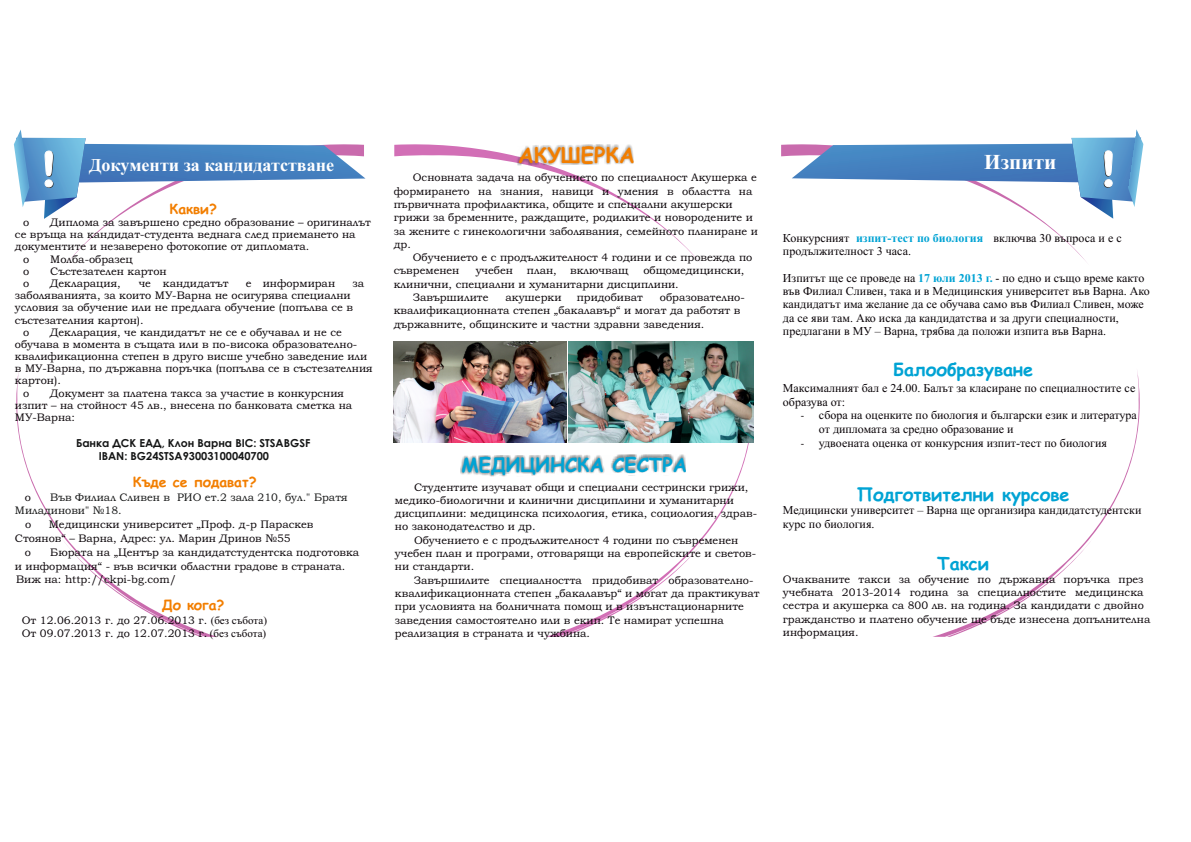
<style>
.page{position:relative;width:1191px;height:842px;background:#fff}
.page>*{position:absolute;margin:0;border:0;box-sizing:border-box;transform-origin:0 0}
.t1{font:700 21.4px "Comic Sans MS";color:#f27e00}
.t2{font:700 21.3px "Times New Roman";color:#fff}
.t3{font:700 19.5px "Comic Sans MS";color:#00a3d4}
.t4{font:700 18px "Comic Sans MS";color:#00a3d4}
.t5{font:700 18px "Times New Roman";color:#fff}
.t6{font:700 14px "Comic Sans MS";color:#f27e00}
.t7{font:12px/13.3px "Times New Roman";color:#090307}
.t8{font:700 12px "Times New Roman";color:#00a3d4}
.t9{font:11px/13.3px "Bookman Old Style";color:#090307}
.t10{font:700 11px/13.3px "Century Gothic";color:#151616}
.t11{font:11px/13.8px "Bookman Old Style";color:#151616}
.s1{font-family:"Times New Roman"}
.s2{font-weight:700;color:#00a3d4}
.s3{font-family:"Calibri";font-size:11px}
</style>
<div class="page">
<svg style="left:394px;top:144px;width:359px;height:493px"></svg>
<img style="left:393px;top:342px;width:173px;height:100px">
<img style="left:568px;top:342px;width:185px;height:100px">
<svg style="left:460px;top:454px;width:226px;height:23px"></svg>
<svg style="left:517px;top:144px;width:116px;height:22px"></svg>
<svg style="left:16px;top:143px;width:201px;height:494px"></svg>
<img style="left:86px;top:144px;width:279px;height:39px">
<img style="left:44px;top:202px;width:33px;height:17px">
<img style="left:29px;top:138px;width:57px;height:64px">
<img style="left:14px;top:130px;width:15px;height:77px">
<svg style="left:44px;top:150px;width:10px;height:38px"></svg>
<svg style="left:781px;top:144px;width:358px;height:493px"></svg>
<img style="left:791px;top:143px;width:280px;height:39px">
<img style="left:1080px;top:202px;width:33px;height:17px">
<img style="left:1071px;top:137px;width:56px;height:65px">
<img style="left:1127px;top:129px;width:16px;height:78px">
<svg style="left:1103px;top:150px;width:9px;height:38px"></svg>
<h3 class="t5" style="left:89px;top:158px;width:246px">Документи за кандидатстване</h3>
<p class="t6" style="left:169px;top:203px;width:49px">Какви?</p>
<p class="t9" style="left:23px;top:217px;width:8px">o</p>
<p class="t9" style="left:50px;top:217px;width:322px">Диплома за завършено средно образование – оригиналът</p>
<p class="t9" style="left:15px;top:229px;width:342px">се връща на кандидат-студента веднага след приемането на</p>
<p class="t9" style="left:15px;top:241px;width:296px">документите и незаверено фотокопие от дипломата.</p>
<p class="t9" style="left:23px;top:253px;width:8px">o</p>
<p class="t9" style="left:50px;top:253px;width:84px">Молба-образец</p>
<p class="t9" style="left:23px;top:265px;width:8px">o</p>
<p class="t9" style="left:50px;top:265px;width:118px">Състезателен картон</p>
<p class="t9" style="left:23px;top:278px;width:8px">o</p>
<p class="t9" style="left:50px;top:278px;width:72px">Декларация,</p>
<p class="t9" style="left:139px;top:278px;width:91px">че кандидатът</p>
<p class="t9" style="left:246px;top:278px;width:91px">е информиран</p>
<p class="t9" style="left:352px;top:278px;width:13px">за</p>
<p class="t9" style="left:15px;top:290px;width:337px">заболяванията, за които МУ-Варна не осигурява специални</p>
<p class="t9" style="left:15px;top:302px;width:339px">условия за обучение или не предлага обучение (попълва се в</p>
<p class="t9" style="left:15px;top:314px;width:130px">състезателния картон).</p>
<p class="t9" style="left:23px;top:326px;width:8px">o</p>
<p class="t9" style="left:50px;top:326px;width:293px">Декларация, че кандидатът не се е обучавал и не се</p>
<p class="t9" style="left:15px;top:339px;width:344px">обучава в момента в същата или в по-висока образователно-</p>
<p class="t9" style="left:15px;top:351px;width:354px">квалификационна степен в друго висше учебно заведение или</p>
<p class="t9" style="left:15px;top:363px;width:359px">в МУ-Варна, по държавна поръчка (попълва се в състезателния</p>
<p class="t9" style="left:15px;top:375px;width:47px">картон).</p>
<p class="t9" style="left:23px;top:387px;width:8px">o</p>
<p class="t9" style="left:15px;top:388px;width:339px;line-height:12.2px;text-indent:35px">Документ за платена такса за участие в конкурсния изпит – на стойност 45 лв., внесена по банковата сметка на<br>МУ-Варна:</p>
<p class="t10" style="left:99px;top:437px;width:213px;text-indent:-23px">Банка ДСК ЕАД, Клон Варна BIC: STSABGSF<br>IBAN: BG24STSA93003100040700</p>
<p class="t11" style="left:15px;top:491px;width:334px;text-indent:35px">Във Филиал Сливен в РИО ет.2 зала 210, бул." Братя<br>Миладинови" №18.</p>
<p class="t9" style="left:25px;top:519px;width:8px">o</p>
<p class="t6" style="left:133px;top:476px;width:125px">Къде се подават?</p>
<p class="t9" style="left:25px;top:491px;width:8px">o</p>
<p class="t9" style="left:49px;top:519px;width:266px">Медицински университет „Проф. д-р Параскев</p>
<p class="t9" style="left:15px;top:533px;width:277px">Стоянов“ – Варна, Адрес: ул. Марин Дринов №55</p>
<p class="t9" style="left:25px;top:546px;width:8px">o</p>
<p class="t9" style="left:15px;top:546px;width:346px;line-height:13.8px;text-indent:35px">Бюрата на „Център за кандидатстудентска подготовка и информация“ - във всички областни градове в страната.<br>Виж на: http://ckpi-bg.com/</p>
<p class="t9" style="left:22px;top:615px;width:247px;line-height:12.9px">От 12.06.2013 г. до 27.06.2013 г. <span class="s1">(без събота)<br></span>От 09.07.2013 г. до 12.07.2013 г. <span class="s1">(без събота)</span></p>
<p class="t6" style="left:162px;top:598px;width:64px">До кога?</p>
<h1 class="t1" style="left:518px;top:146px;width:118px">АКУШЕРКА</h1>
<p class="t9" style="left:394px;top:172px;width:365px;text-indent:19px">Основната задача на обучението по специалност Акушерка е формирането на знания, навици и умения в областта на първичната профилактика, общите и специални акушерски грижи за бременните, раждащите, родилките и новородените и за жените с гинекологични заболявания, семейното планиране и др.</p>
<p class="t9" style="left:394px;top:252px;width:360px;text-indent:19px">Обучението е с продължителност 4 години и се провежда по съвременен</p>
<p class="t9" style="left:476px;top:265px;width:39px">учебен</p>
<p class="t9" style="left:527px;top:265px;width:103px">план, включващ</p>
<p class="t9" style="left:643px;top:265px;width:103px">общомедицински,</p>
<p class="t9" style="left:394px;top:278px;width:286px">клинични, специални и хуманитарни дисциплини.</p>
<p class="t9" style="left:413px;top:292px;width:77px">Завършилите</p>
<p class="t9" style="left:505px;top:292px;width:57px">акушерки</p>
<p class="t9" style="left:577px;top:292px;width:68px">придобиват</p>
<p class="t9" style="left:394px;top:292px;width:352px;text-indent:266px">образователно&shy;квалификационната степен „бакалавър“ и могат да работят в държавните, общинските и частни здравни заведения.</p>
<h3 class="t3" style="left:461px;top:456px;width:227px">МЕДИЦИНСКА СЕСТРА</h3>
<p class="t9" style="left:414px;top:481px;width:336px">Студентите изучават общи и специални сестрински грижи,</p>
<p class="t9" style="left:395px;top:494px;width:340px">медико-биологични и клинични дисциплини и хуманитарни</p>
<p class="t9" style="left:395px;top:508px;width:364px">дисциплини: медицинска психология, етика, социология, здрав-</p>
<p class="t9" style="left:395px;top:521px;width:142px">но законодателство и др.</p>
<p class="t9" style="left:414px;top:534px;width:326px">Обучението е с продължителност 4 години по съвременен</p>
<p class="t9" style="left:395px;top:548px;width:363px">учебен план и програми, отговарящи на европейските и светов-</p>
<p class="t9" style="left:395px;top:561px;width:81px">ни стандарти.</p>
<p class="t9" style="left:414px;top:574px;width:341px">Завършилите специалността придобиват образователно-</p>
<p class="t9" style="left:395px;top:588px;width:366px">квалификационната степен „бакалавър“ и могат да практикуват</p>
<p class="t9" style="left:395px;top:601px;width:350px">при условията на болничната помощ и в извънстационарните</p>
<p class="t9" style="left:395px;top:614px;width:330px">заведения самостоятелно или в екип. Те намират успешна</p>
<p class="t9" style="left:395px;top:627px;width:197px">реализация в страната и чужбина.</p>
<h2 class="t2" style="left:984px;top:154px;width:74px">Изпити</h2>
<p class="t8" style="left:856px;top:234px;width:129px">изпит-тест по биология</p>
<p class="t7" style="left:783px;top:232px;width:68px">Конкурсният</p>
<p class="t7" style="left:993px;top:232px;width:130px">включва 30 въпроса и е с</p>
<p class="t7" style="left:783px;top:246px;width:130px">продължителност 3 часа.</p>
<p class="t7" style="left:783px;top:272px;width:368px">Изпитът ще се проведе на <span class="s2">17 юли 2013 г.</span> - по едно и също време както във Филиал Сливен, така и в Медицинския университет във Варна. Ако кандидатът има желание да се обучава само във Филиал Сливен, може да се яви там. Ако иска да кандидатства и за други специалности, предлагани в МУ – Варна, трябва да положи изпита във Варна.</p>
<h3 class="t4" style="left:893px;top:362px;width:142px">Балообразуване</h3>
<p class="t7" style="left:783px;top:383px;width:354px">Максималният бал е 24.00. Балът за класиране по специалностите се образува от:</p>
<p class="t7" style="left:819px;top:410px;width:319px;line-height:13.8px;text-indent:-18px"><span class="s3">-</span> сбора на оценките по биология и български език и литература от дипломата за средно образование и</p>
<p class="t7" style="left:801px;top:437px;width:308px"><span class="s3">-</span> удвоената оценка от конкурсния изпит-тест по биология</p>
<h3 class="t4" style="left:856px;top:486px;width:214px">Подготвителни курсове</h3>
<p class="t7" style="left:783px;top:505px;width:360px;line-height:13.8px">Медицински университет – Варна ще организира кандидатстудентски курс по биология.</p>
<h3 class="t4" style="left:937px;top:555px;width:54px">Такси</h3>
<p class="t9" style="left:783px;top:573px;width:369px">Очакваните такси за обучение по държавна поръчка през учебната 2013-2014 година за специалностите медицинска сестра и акушерка са 800 лв. на година. За кандидати с двойно гражданство и платено обучение ще бъде изнесена допълнителна информация.</p>
</div>
